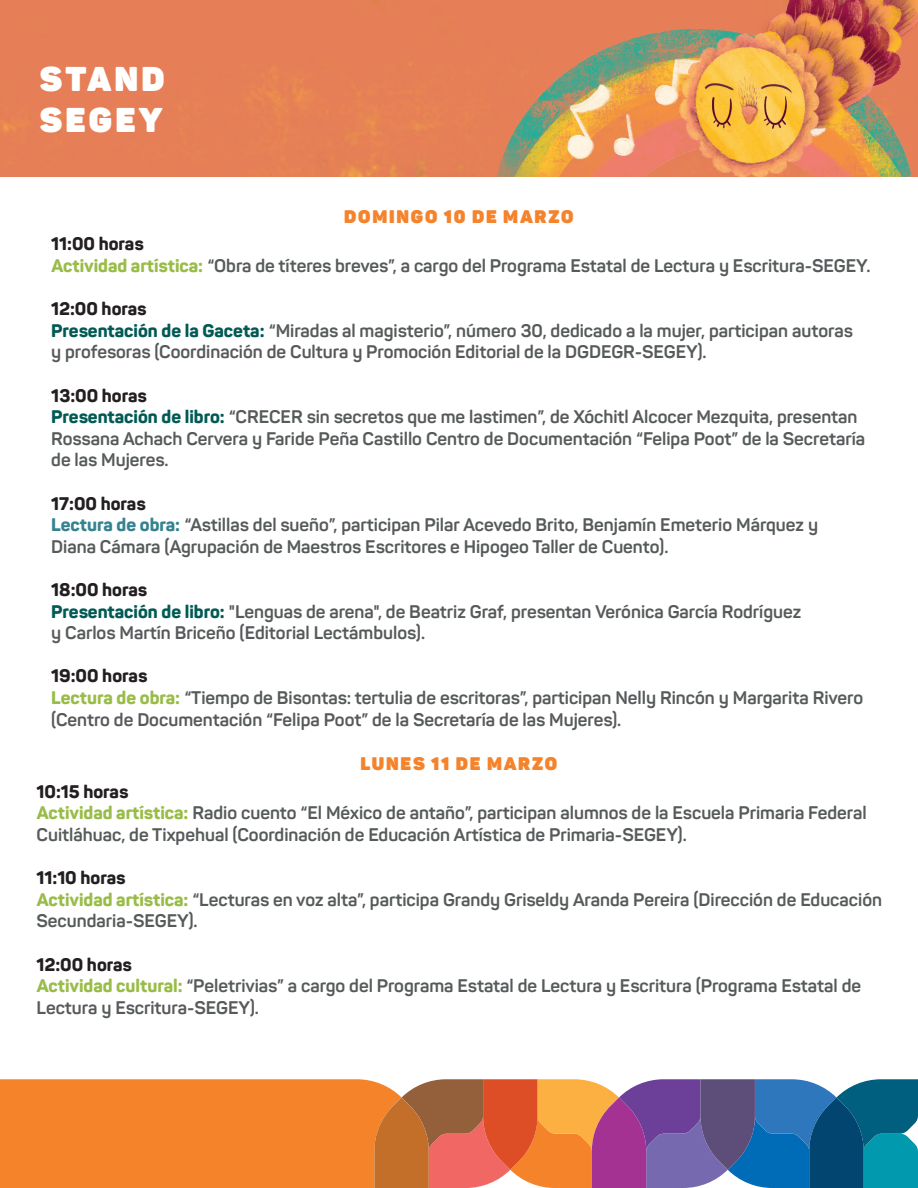
<style>
.page{position:relative;width:918px;height:1188px;background:#fff}
.page>*{position:absolute;margin:0;border:0;box-sizing:border-box;transform-origin:0 0}
.t1{font:900 33.9px/40.7px "Panton";letter-spacing:.1em;color:#fff}
.t2{font:700 18px/21.6px "Panton";color:#575a5b}
.t3{font:900 18px "Panton";letter-spacing:.1em;color:#f5832c}
.s1{font-weight:800;color:#231f20}
.s2{font-weight:800;color:#99bc48}
.s3{font-weight:800;color:#025a54}
.s4{font-weight:800;color:#358390}
</style>
<div class="page">
<div style="left:0;top:0;width:467px;height:177px;background:#e67e57"></div>
<img style="left:467px;top:0;width:207px;height:177px">
<img style="left:674px;top:0;width:244px;height:177px">
<div style="left:0;top:1079px;width:374px;height:109px;background:#f5832a"></div>
<svg style="left:374px;top:1079px;width:544px;height:109px;background:#856d77"></svg>
<h1 class="t1" style="left:40px;top:58px;width:126px">STAND<br>SEGEY</h1>
<p class="t3" style="left:344px;top:205px;width:231px">DOMINGO 10 DE MARZO</p>
<p class="t2" style="left:51px;top:233px;width:821px"><span class="s1">11:00 horas<br></span><span class="s2">Actividad artística:</span> “Obra de títeres breves”, a cargo del Programa Estatal de Lectura y Escritura-SEGEY.</p>
<p class="t2" style="left:51px;top:298px;width:803px"><span class="s1">12:00 horas<br></span><span class="s3">Presentación de la Gaceta:</span> “Miradas al magisterio”, número 30, dedicado a la mujer, participan autoras y profesoras (Coordinación de Cultura y Promoción Editorial de la DGDEGR-SEGEY).</p>
<p class="t2" style="left:51px;top:384px;width:815px"><span class="s1">13:00 horas<br></span><span class="s3">Presentación de libro:</span> “CRECER sin secretos que me lastimen”, de Xóchitl Alcocer Mezquita, presentan Rossana Achach Cervera y Faride Peña Castillo Centro de Documentación “Felipa Poot” de la Secretaría de las Mujeres.</p>
<p class="t2" style="left:51px;top:492px;width:768px"><span class="s1">17:00 horas<br></span><span class="s4">Lectura de obra:</span> “Astillas del sueño”, participan Pilar Acevedo Brito, Benjamín Emeterio Márquez y<br>Diana Cámara (Agrupación de Maestros Escritores e Hipogeo Taller de Cuento).</p>
<p class="t2" style="left:51px;top:579px;width:752px"><span class="s1">18:00 horas<br></span><span class="s3">Presentación de libro:</span> "Lenguas de arena", de Beatriz Graf, presentan Verónica García Rodríguez y Carlos Martín Briceño (Editorial Lectámbulos).</p>
<p class="t2" style="left:51px;top:665px;width:813px"><span class="s1">19:00 horas<br></span><span class="s2">Lectura de obra:</span> “Tiempo de Bisontas: tertulia de escritoras”, participan Nelly Rincón y Margarita Rivero (Centro de Documentación “Felipa Poot” de la Secretaría de las Mujeres).</p>
<p class="t3" style="left:360px;top:752px;width:198px">LUNES 11 DE MARZO</p>
<p class="t2" style="left:37px;top:781px;width:832px"><span class="s1">10:15 horas<br></span><span class="s2">Actividad artística:</span> Radio cuento “El México de antaño”, participan alumnos de la Escuela Primaria Federal<br>Cuitláhuac, de Tixpehual (Coordinación de Educación Artística de Primaria-SEGEY).</p>
<p class="t2" style="left:37px;top:867px;width:847px"><span class="s1">11:10 horas<br></span><span class="s2">Actividad artística:</span> “Lecturas en voz alta”, participa Grandy Griseldy Aranda Pereira (Dirección de Educación<br>Secundaria-SEGEY).</p>
<p class="t2" style="left:37px;top:953px;width:826px"><span class="s1">12:00 horas<br></span><span class="s2">Actividad cultural:</span> “Peletrivias” a cargo del Programa Estatal de Lectura y Escritura (Programa Estatal de<br>Lectura y Escritura-SEGEY).</p>
</div>
